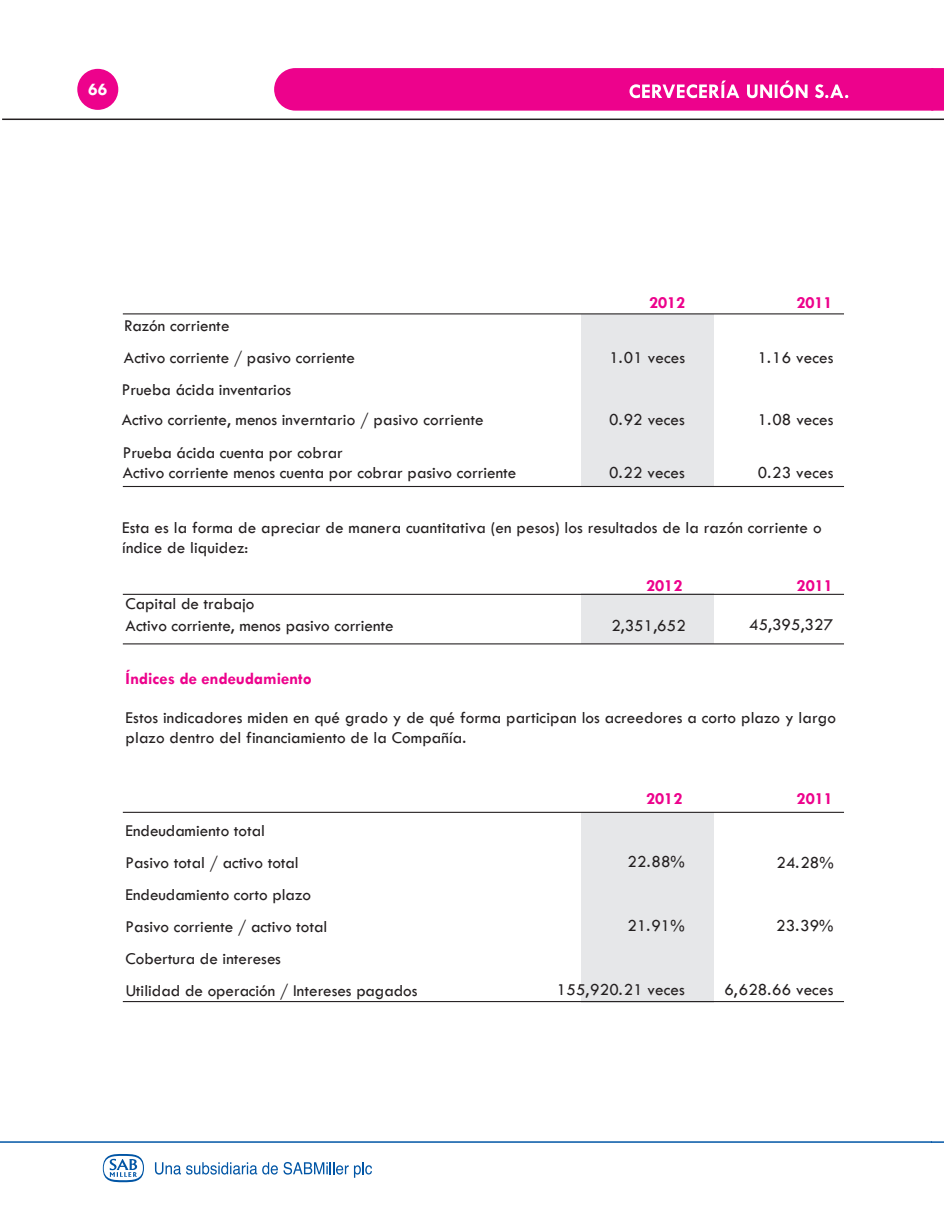
<style>
.page{position:relative;width:944px;height:1217px;background:#fff}
.page>*{position:absolute;margin:0;border:0;box-sizing:border-box;transform-origin:0 0}
.t1{font:700 18px "Tw Cen";color:#fff}
.t2{font:17.1px/32px "Tw Cen";letter-spacing:.005em;color:#231f20}
.t3{font:700 17.1px "Tw Cen";letter-spacing:-.005em;color:#ed028c}
</style>
<div class="page">
<div style="left:77px;top:69px;width:41px;height:41px;background:#ed028c;border-radius:50%"></div>
<hr style="left:2px;top:118px;width:942px;height:2px;background:#231f20">
<svg style="left:103px;top:1154px;width:41px;height:28px"></svg>
<svg style="left:155px;top:1162px;width:217px;height:15px"></svg>
<hr style="left:0;top:1140px;width:931px;height:2px;background:#0155a5">
<svg style="left:931px;top:1141px;width:13px;height:1px"></svg>
<svg style="left:274px;top:68px;width:670px;height:43px;background:#ee1293"></svg>
<div style="left:581px;top:314px;width:133px;height:171px;background:#e6e7e9"></div>
<div style="left:581px;top:812px;width:133px;height:189px;background:#e6e7e9"></div>
<div style="left:581px;top:593px;width:133px;height:50px;background:#e6e7e9"></div>
<hr style="left:123px;top:313px;width:721px;height:1px;background:#231f20">
<hr style="left:123px;top:486px;width:721px;height:1px;background:#231f20">
<hr style="left:123px;top:593px;width:721px;height:1px;background:#231f20">
<hr style="left:123px;top:643px;width:721px;height:1px;background:#231f20">
<hr style="left:123px;top:811px;width:721px;height:1px;background:#231f20">
<hr style="left:123px;top:1000px;width:721px;height:1px;background:#231f20">
<p class="t1" style="left:88px;top:78px;width:21px">66</p>
<p class="t2" style="left:122px;top:309px;width:235px">Razón corriente<br>Activo corriente / pasivo corriente<br>Prueba ácida inventarios</p>
<p class="t2" style="left:122px;top:403px;width:363px;line-height:32.4px">Activo corriente, menos inverntario / pasivo corriente<br>Prueba ácida cuenta por cobrar</p>
<p class="t2" style="left:123px;top:456px;width:395px">Activo corriente menos cuenta por cobrar pasivo corriente</p>
<p class="t3" style="left:649px;top:292px;width:38px">2012</p>
<p class="t3" style="left:796px;top:292px;width:38px">2011</p>
<p class="t2" style="left:609px;top:341px;width:77px">1.01 veces</p>
<p class="t2" style="left:758px;top:341px;width:77px">1.16 veces</p>
<p class="t2" style="left:609px;top:403px;width:77px">0.92 veces</p>
<p class="t2" style="left:758px;top:403px;width:77px">1.08 veces</p>
<p class="t2" style="left:609px;top:456px;width:77px">0.22 veces</p>
<p class="t2" style="left:758px;top:456px;width:77px">0.23 veces</p>
<p class="t2" style="left:122px;top:518px;width:701px;line-height:19.8px">Esta es la forma de apreciar de manera cuantitativa (en pesos) los resultados de la razón corriente o índice de liquidez:</p>
<p class="t3" style="left:646px;top:575px;width:38px">2012</p>
<p class="t3" style="left:797px;top:575px;width:38px">2011</p>
<p class="t2" style="left:126px;top:593px;width:270px;line-height:21.8px">Capital de trabajo<br>Activo corriente, menos pasivo corriente</p>
<p class="t3" style="left:126px;top:668px;width:188px">Índices de endeudamiento</p>
<p class="t2" style="left:126px;top:707px;width:712px;line-height:19.8px">Estos indicadores miden en qué grado y de qué forma participan los acreedores a corto plazo y largo plazo dentro del financiamiento de la Compañía.</p>
<p class="t2" style="left:611px;top:609px;width:76px">2,351,652</p>
<p class="t2" style="left:749px;top:608px;width:85px">45,395,327</p>
<p class="t2" style="left:126px;top:814px;width:293px">Endeudamiento total<br>Pasivo total / activo total<br>Endeudamiento corto plazo<br>Pasivo corriente / activo total<br>Cobertura de intereses<br>Utilidad de operación / Intereses pagados</p>
<p class="t3" style="left:646px;top:788px;width:38px">2012</p>
<p class="t3" style="left:797px;top:788px;width:38px">2011</p>
<p class="t2" style="left:628px;top:845px;width:59px">22.88%</p>
<p class="t2" style="left:776px;top:846px;width:59px">24.28%</p>
<p class="t2" style="left:627px;top:909px;width:59px">21.91%</p>
<p class="t2" style="left:776px;top:909px;width:59px">23.39%</p>
<p class="t2" style="left:557px;top:973px;width:129px">155,920.21 veces</p>
<p class="t2" style="left:724px;top:973px;width:110px">6,628.66 veces</p>
</div>
